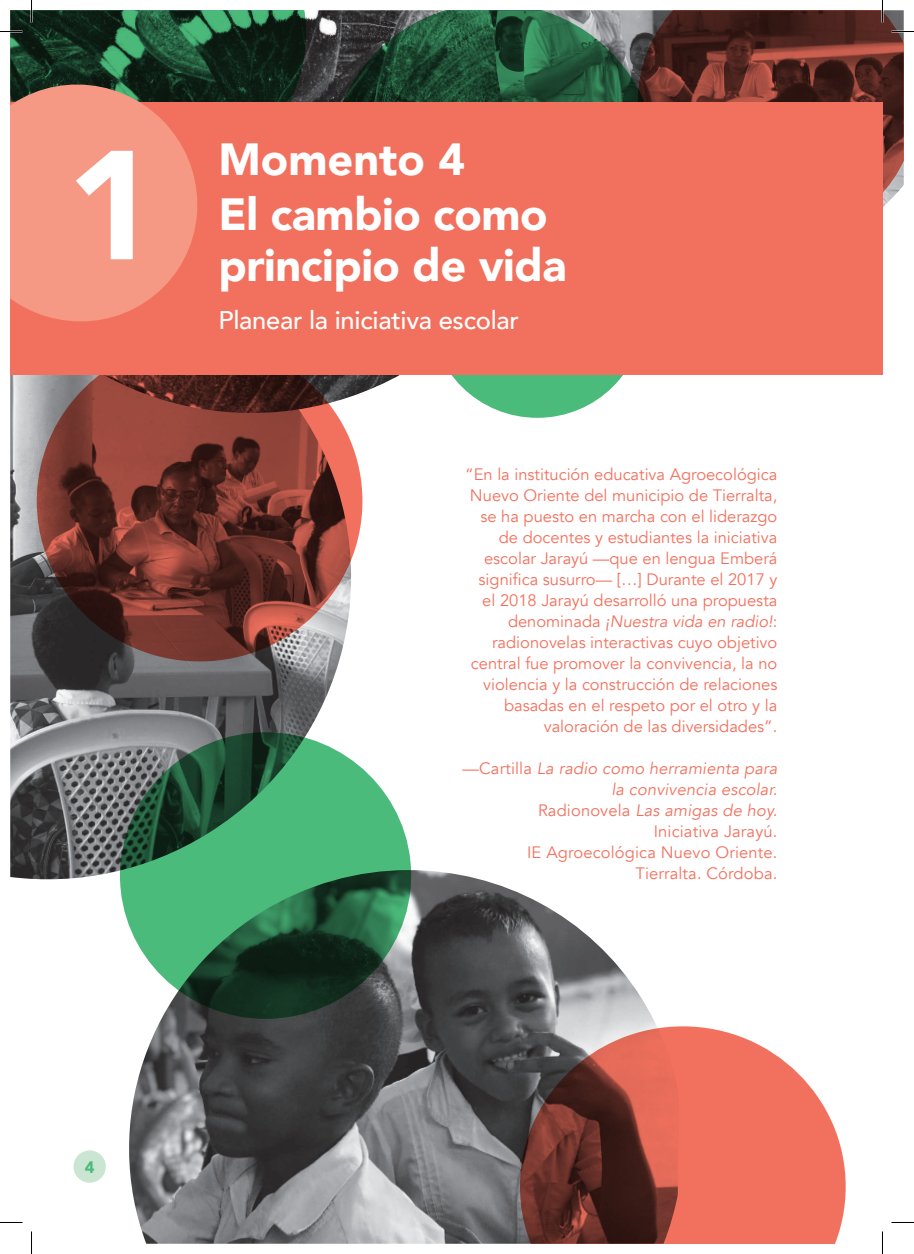
<style>
.page{position:relative;width:914px;height:1254px;background:#fff}
.page>*{position:absolute;margin:0;border:0;box-sizing:border-box;transform-origin:0 0}
.t1{font:900 153.15px "Avenir";color:#fff}
.t2{font:900 45px/55.2px "Avenir";letter-spacing:-.01em;color:#fff}
.t3{font:500 25.5px "Avenir";letter-spacing:-.01em;color:#fff}
.t4{font:16.5px/21px "Avenir";color:#f2715e;text-align:right}
.t5{font:900 16.5px "Avenir";color:#4bbb7b}
.s1{font-style:italic}
</style>
<div class="page">
<div style="left:73px;top:1150px;width:33px;height:32px;background:#cae6d2;border-radius:50%"></div>
<img style="left:10px;top:450px;width:353px;height:430px">
<img style="left:10px;top:10px;width:578px;height:440px">
<svg style="left:37px;top:341px;width:325px;height:320px;background:#76372e"></svg>
<img style="left:101px;top:870px;width:556px;height:373px">
<svg style="left:657px;top:10px;width:246px;height:230px;background:#65352f"></svg>
<svg style="left:330px;top:10px;width:327px;height:92px;background:#345643"></svg>
<div style="left:430px;top:207px;width:213px;height:211px;background:#4bbb7b;border-radius:50%"></div>
<svg style="left:10px;top:10px;width:296px;height:92px;background:#1b422c"></svg>
<div style="left:10px;top:102px;width:872px;height:273px;background:#f2715e"></div>
<svg style="left:520px;top:1026px;width:325px;height:217px;background:#ba675b"></svg>
<svg style="left:120px;top:732px;width:291px;height:286px;background:#327f54"></svg>
<svg style="left:10px;top:73px;width:199px;height:249px;fill:#f59984"></svg>
<hr style="left:881px;top:0;width:2px;height:22px;background:#fff">
<svg style="left:0;top:31px;width:22px;height:1px"></svg>
<svg style="left:891px;top:31px;width:22px;height:1px"></svg>
<svg style="left:0;top:1222px;width:22px;height:1px"></svg>
<svg style="left:891px;top:1222px;width:22px;height:1px"></svg>
<svg style="left:31px;top:0;width:1px;height:22px"></svg>
<svg style="left:31px;top:1231px;width:1px;height:23px"></svg>
<svg style="left:882px;top:0;width:1px;height:22px"></svg>
<svg style="left:882px;top:1231px;width:1px;height:23px"></svg>
<h1 class="t1" style="left:67px;top:75px;width:92px">1</h1>
<h2 class="t2" style="left:218px;top:131px;width:331px">Momento 4<br>El cambio como</h2>
<h2 class="t2" style="left:218px;top:237px;width:349px">principio de vida</h2>
<h3 class="t3" style="left:218px;top:298px;width:302px">Planear la iniciativa escolar</h3>
<p class="t4" style="left:465px;top:464px;width:313px">“En la institución educativa Agroecológica Nuevo Oriente del municipio de Tierralta, se ha puesto en marcha con el liderazgo de docentes y estudiantes la iniciativa escolar Jarayú —que en lengua Emberá significa susurro— […] Durante el 2017 y el 2018 Jarayú desarrolló una propuesta denominada <span class="s1">¡Nuestra vida en radio!</span>: radionovelas interactivas cuyo objetivo central fue promover la convivencia, la no violencia y la construcción de relaciones basadas en el respeto por el otro y la valoración de las diversidades”.</p>
<p class="t4" style="left:462px;top:758px;width:316px">—Cartilla <span class="s1">La radio como herramienta para la convivencia escolar.<br></span>Radionovela <span class="s1">Las amigas de hoy.<br></span>Iniciativa Jarayú.<br>IE Agroecológica Nuevo Oriente.<br>Tierralta. Córdoba.</p>
<p class="t5" style="left:85px;top:1153px;width:11px">4</p>
</div>
